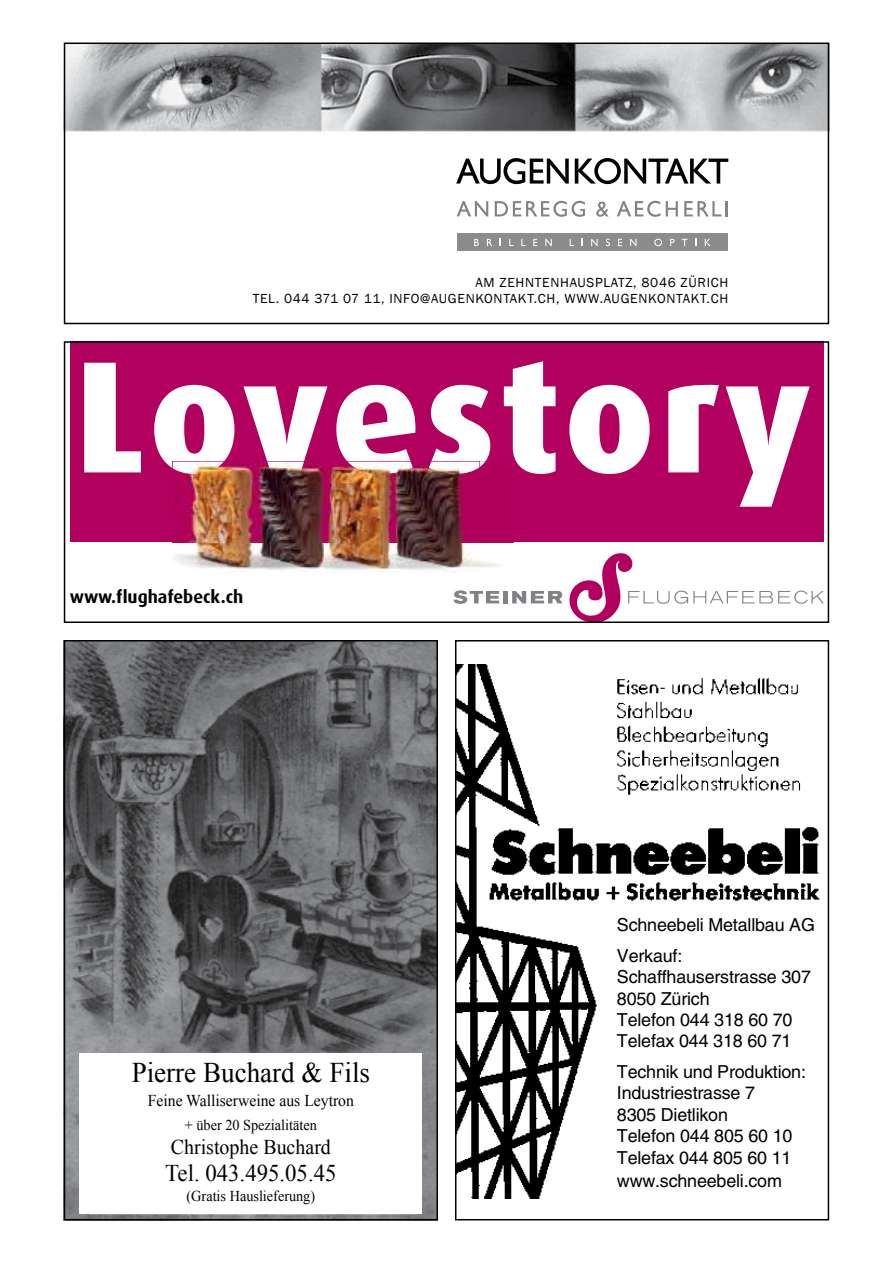
<style>
.page{position:relative;width:893px;height:1263px;background:#fff}
.page>*{position:absolute;margin:0;border:0;box-sizing:border-box;transform-origin:0 0}
.t1{font:800 159.45px "Dax";letter-spacing:.02em;color:#fff}
.t2{font:28.5px "Times New Roman";color:#000;scale:.95 1}
.t3{font:24px "Times New Roman";color:#000;scale:.95 1}
.t4{font:21px "Times New Roman";color:#000;scale:.95 1}
.t5{font:17.85px/21.5px "Helvetica LT Std";letter-spacing:-.01em;color:#000}
.t6{font:700 17.7px "Dax";color:#000}
.t7{font:16.5px "Times New Roman";color:#000;scale:.95 1}
.t8{font:15px "Times New Roman";color:#000;scale:.95 1}
.t9{font:13.5px/16.2px "Franklin Gothic";letter-spacing:.05em;color:#000;text-align:right}
</style>
<div class="page">
<img style="left:67px;top:643px;width:368px;height:574px">
<div style="left:80px;top:1053px;width:342px;height:160px;background:#fff"></div>
<div style="left:64px;top:640px;width:374px;height:580px;border:2px solid #000"></div>
<img style="left:458px;top:665px;width:362px;height:533px">
<div style="left:606px;top:911px;width:217px;height:284px;background:#fff"></div>
<div style="left:455px;top:640px;width:374px;height:580px;border:2px solid #000"></div>
<div style="left:70px;top:341px;width:753px;height:201px;background:#b1005d"></div>
<img style="left:479px;top:542px;width:34px;height:25px">
<img style="left:479px;top:462px;width:6px;height:6px">
<img style="left:173px;top:474px;width:306px;height:97px">
<img style="left:173px;top:462px;width:306px;height:12px">
<svg style="left:454px;top:590px;width:45px;height:14px"></svg>
<div style="left:503px;top:591px;width:5px;height:12px;background:#808285"></div>
<svg style="left:512px;top:553px;width:311px;height:67px"></svg>
<div style="left:64px;top:341px;width:765px;height:282px;border:2px solid #000"></div>
<img style="left:67px;top:46px;width:759px;height:86px">
<svg style="left:456px;top:158px;width:113px;height:26px"></svg>
<svg style="left:575px;top:158px;width:153px;height:26px"></svg>
<svg style="left:457px;top:201px;width:31px;height:15px"></svg>
<svg style="left:495px;top:201px;width:90px;height:16px"></svg>
<svg style="left:596px;top:202px;width:13px;height:15px"></svg>
<svg style="left:617px;top:201px;width:43px;height:16px"></svg>
<svg style="left:666px;top:201px;width:12px;height:15px"></svg>
<svg style="left:684px;top:201px;width:43px;height:15px"></svg>
<div style="left:457px;top:234px;width:270px;height:17px;background:#8a8c8e"></div>
<svg style="left:474px;top:239px;width:5px;height:7px"></svg>
<svg style="left:487px;top:239px;width:5px;height:7px"></svg>
<svg style="left:509px;top:239px;width:4px;height:7px"></svg>
<svg style="left:521px;top:239px;width:5px;height:7px"></svg>
<svg style="left:533px;top:239px;width:4px;height:7px"></svg>
<svg style="left:545px;top:239px;width:7px;height:7px"></svg>
<svg style="left:591px;top:239px;width:7px;height:7px"></svg>
<svg style="left:606px;top:239px;width:4px;height:7px"></svg>
<svg style="left:618px;top:239px;width:4px;height:7px"></svg>
<svg style="left:630px;top:239px;width:6px;height:7px"></svg>
<svg style="left:654px;top:239px;width:8px;height:7px"></svg>
<svg style="left:670px;top:239px;width:5px;height:7px"></svg>
<svg style="left:682px;top:239px;width:5px;height:7px"></svg>
<svg style="left:705px;top:239px;width:6px;height:7px"></svg>
<div style="left:64px;top:43px;width:765px;height:281px;border:2px solid #000"></div>
<p class="t9" style="left:253px;top:275px;width:477px">AM ZEHNTENHAUSPLATZ, 8046 ZÜRICH<br>TEL. 044 371 07 11, INFO@AUGENKONTAKT.CH, WWW.AUGENKONTAKT.CH</p>
<h1 class="t1" style="left:75px;top:326px;width:737px">Lovestory</h1>
<p class="t6" style="left:70px;top:587px;width:175px">www.flughafebeck.ch</p>
<h2 class="t2" style="left:132px;top:1053px;width:252px">Pierre Buchard &amp; Fils</h2>
<p class="t7" style="left:148px;top:1089px;width:218px">Feine Walliserweine aus Leytron</p>
<p class="t8" style="left:185px;top:1115px;width:140px">+ über 20 Spezialitäten</p>
<p class="t4" style="left:171px;top:1133px;width:170px">Christophe Buchard</p>
<h3 class="t3" style="left:165px;top:1157px;width:182px">Tel. 043.495.05.45</h3>
<p class="t8" style="left:187px;top:1185px;width:137px">(Gratis Hauslieferung)</p>
<p class="t5" style="left:617px;top:909px;width:199px;line-height:30.6px">Schneebeli Metallbau AG<br>Verkauf:</p>
<p class="t5" style="left:617px;top:966px;width:195px">Schaffhauserstrasse 307<br>8050 Zürich<br>Telefon 044 318 60 70<br>Telefax 044 318 60 71</p>
<p class="t5" style="left:617px;top:1061px;width:190px">Technik und Produktion:<br>Industriestrasse 7<br>8305 Dietlikon<br>Telefon 044 805 60 10<br>Telefax 044 805 60 11</p>
<p class="t5" style="left:617px;top:1170px;width:166px">www.schneebeli.com</p>
</div>
